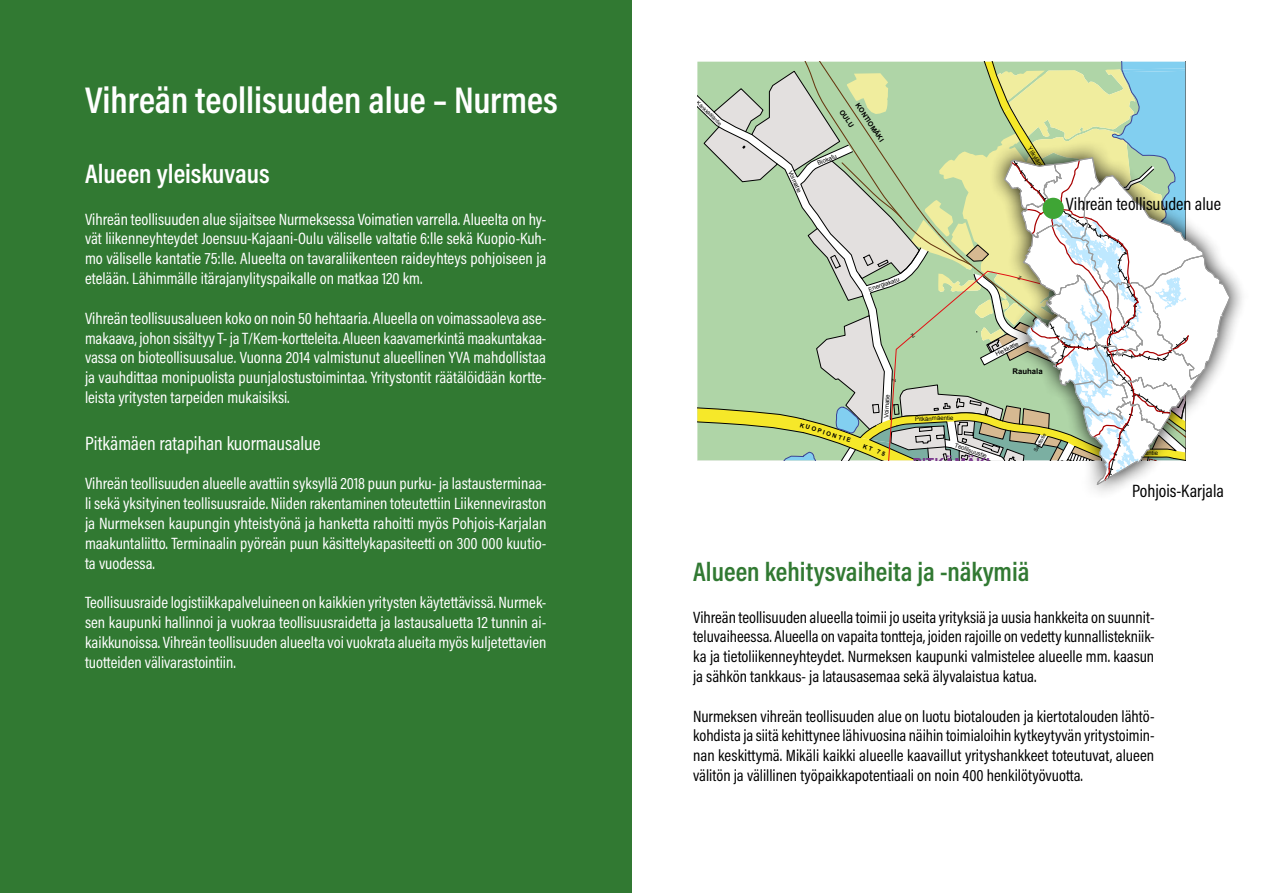
<style>
.page{position:relative;width:1263px;height:893px;background:#fff}
.page>*{position:absolute;margin:0;border:0;box-sizing:border-box;transform-origin:0 0}
.t1{font:600 37.5px "Acumin Pro Cond";color:#fff}
.otsikko_2{font:600 27px "Acumin Pro Cond";color:#317932}
.otsikko_2-2{font:600 27px "Acumin Pro Cond";color:#fff}
.t2{font:19.5px "Acumin Pro Cond";color:#fff}
.t3{font:18px "Acumin Pro Cond";color:#000}
.t4{font:16.5px/19.8px "Acumin Pro Cond";color:#fff;text-align:justify}
.t5{font:16.5px/19.8px "Acumin Pro Cond";color:#000;text-align:justify}
.kuva{font:700 13.8px "Arial";color:#7a378c}
.kuva-2{font:700 7.8px "Arial";color:#000}
.kuva-3{font:700 6.9px "Arial";color:#000}
.kuva-4{font:6.15px "Arial";color:#000}
.kuva-5{font:700 6.15px "Arial";color:#000}
.kuva-6{font:6px "Arial";color:#000}
.kuva-7{font:5.25px "Arial";color:#000}
</style>
<div class="page">
<div style="left:0;top:0;width:631px;height:893px;background:#317932"></div>
<svg style="left:1093px;top:273px;width:146px;height:220px"></svg>
<svg style="left:697px;top:62px;width:534px;height:425px"></svg>
<h1 class="t1" style="left:85px;top:75px;width:474px">Vihreän teollisuuden alue – Nurmes</h1>
<p class="otsikko_2-2" style="left:85px;top:156px;width:186px">Alueen yleiskuvaus</p>
<p class="t4" style="left:85px;top:209px;width:463px">Vihreän teollisuuden alue sijaitsee Nurmeksessa Voimatien varrella. Alueelta on hy&shy;vät liikenneyhteydet Joensuu-Kajaani-Oulu väliselle valtatie 6:lle sekä Kuopio-Kuh&shy;mo väliselle kantatie 75:lle. Alueelta on tavaraliikenteen raideyhteys pohjoiseen ja etelään. Lähimmälle itärajanylityspaikalle on matkaa 120 km.</p>
<p class="t4" style="left:85px;top:308px;width:463px">Vihreän teollisuusalueen koko on noin 50 hehtaaria. Alueella on voimassaoleva ase&shy;makaava, johon sisältyy T- ja T/Kem-kortteleita. Alueen kaavamerkintä maakuntakaa&shy;vassa on bioteollisuusalue. Vuonna 2014 valmistunut alueellinen YVA mahdollistaa ja vauhdittaa monipuolista puunjalostustoimintaa. Yritystontit räätälöidään kortte&shy;leista yritysten tarpeiden mukaisiksi.</p>
<p class="t2" style="left:85px;top:430px;width:237px">Pitkämäen ratapihan kuormausalue</p>
<p class="t4" style="left:85px;top:473px;width:463px">Vihreän teollisuuden alueelle avattiin syksyllä 2018 puun purku- ja lastausterminaa&shy;li sekä yksityinen teollisuusraide. Niiden rakentaminen toteutettiin Liikenneviraston ja Nurmeksen kaupungin yhteistyönä ja hanketta rahoitti myös Pohjois-Karjalan maakuntaliitto. Terminaalin pyöreän puun käsittelykapasiteetti on 300 000 kuutio&shy;ta vuodessa.</p>
<p class="t4" style="left:85px;top:592px;width:463px">Teollisuusraide logistiikkapalveluineen on kaikkien yritysten käytettävissä. Nurmek&shy;sen kaupunki hallinnoi ja vuokraa teollisuusraidetta ja lastausaluetta 12 tunnin ai&shy;kaikkunoissa. Vihreän teollisuuden alueelta voi vuokrata alueita myös kuljetettavien tuotteiden välivarastointiin.</p>
<p class="kuva-7" style="left:700px;top:100px;width:34px;rotate:44deg">Känkkääläntie</p>
<p class="kuva-6" style="left:794px;top:169px;width:25px;rotate:66deg">Voimatie</p>
<p class="kuva-3" style="left:861px;top:101px;width:46px;rotate:56deg">KONTIOMÄKI</p>
<p class="kuva-3" style="left:845px;top:108px;width:21px;rotate:56deg">OULU</p>
<p class="kuva-4" style="left:816px;top:160px;width:22px;rotate:-23deg">Biokatu</p>
<p class="kuva-6" style="left:1032px;top:145px;width:29px;rotate:58deg">Ylikyläntie</p>
<p class="t3" style="left:1066px;top:192px;width:157px">Vihreän teollisuuden alue</p>
<p class="kuva-4" style="left:867px;top:286px;width:34px;rotate:-19deg">Energiakatu</p>
<p class="kuva-5" style="left:801px;top:420px;width:55px;rotate:18deg">KUOPIONTIE</p>
<p class="kuva-4" style="left:882px;top:418px;width:25px;rotate:-87deg">Voimatie</p>
<p class="kuva-5" style="left:865px;top:442px;width:25px;rotate:20deg">KT 75</p>
<p class="kuva-6" style="left:994px;top:351px;width:26px;rotate:-27deg">Hiekkatie</p>
<p class="kuva-4" style="left:915px;top:415px;width:40px;rotate:-3deg">Pitkänmäentie</p>
<p class="kuva-4" style="left:956px;top:441px;width:35px;rotate:20deg">Teollisuustie</p>
<p class="kuva" style="left:913px;top:454px;width:79px">PITKÄMÄKI</p>
<p class="kuva-2" style="left:1012px;top:366px;width:32px">Rauhala</p>
<p class="kuva-7" style="left:1032px;top:450px;width:22px;rotate:-62deg">Saattotie</p>
<p class="t3" style="left:1132px;top:479px;width:93px">Pohjois-Karjala</p>
<p class="otsikko_2" style="left:693px;top:554px;width:338px">Alueen kehitysvaiheita ja -näkymiä</p>
<p class="t5" style="left:693px;top:607px;width:463px">Vihreän teollisuuden alueella toimii jo useita yrityksiä ja uusia hankkeita on suunnit&shy;teluvaiheessa. Alueella on vapaita tontteja, joiden rajoille on vedetty kunnallistekniik&shy;ka ja tietoliikenneyhteydet. Nurmeksen kaupunki valmistelee alueelle mm. kaasun ja sähkön tankkaus- ja latausasemaa sekä älyvalaistua katua.</p>
<p class="t5" style="left:693px;top:706px;width:463px">Nurmeksen vihreän teollisuuden alue on luotu biotalouden ja kiertotalouden lähtö&shy;kohdista ja siitä kehittynee lähivuosina näihin toimialoihin kytkeytyvän yritystoimin&shy;nan keskittymä. Mikäli kaikki alueelle kaavaillut yrityshankkeet toteutuvat, alueen välitön ja välillinen työpaikkapotentiaali on noin 400 henkilötyövuotta.</p>
</div>
